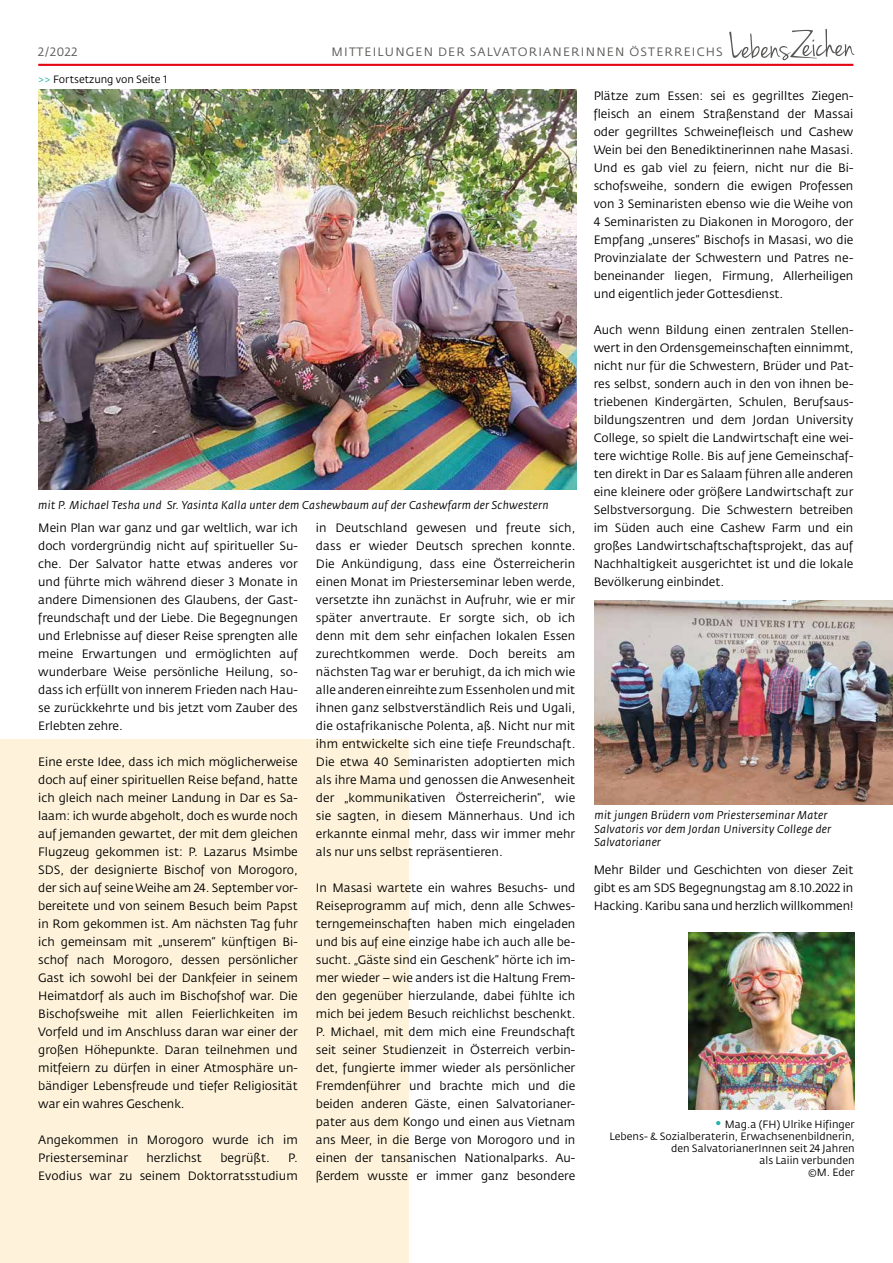
<style>
.page{position:relative;width:893px;height:1263px;background:#fff}
.page>*{position:absolute;margin:0;border:0;box-sizing:border-box;transform-origin:0 0}
.t1{font:12px/18px "Fedra Sans CEVA";color:#000;text-align:justify}
.t2{font:12px "Fedra Sans CEVA";letter-spacing:.1em;color:#575756}
.t3{font:italic 11.25px/13.5px "Fedra Sans CEVA";letter-spacing:.02em;color:#000}
.t4{font:10.5px/12px "Fedra Sans CEVA";letter-spacing:.005em;color:#000;text-align:right}
.s1{color:#28b4ac}
.s2{font-family:"Times";font-size:15px;color:#28b4ac}
</style>
<div class="page">
<hr style="left:38px;top:64px;width:815px;height:2px;background:#e30613">
<svg style="left:729px;top:29px;width:126px;height:31px"></svg>
<img style="left:38px;top:89px;width:539px;height:401px">
<img style="left:595px;top:600px;width:298px;height:204px">
<div style="left:0;top:740px;width:409px;height:523px;background:#fef3da"></div>
<img style="left:689px;top:932px;width:166px;height:178px">
<p class="t2" style="left:38px;top:44px;width:41px">2/2022</p>
<p class="t2" style="left:332px;top:44px;width:393px">MITTEILUNGEN DER SALVATORIANERINNEN ÖSTERREICHS</p>
<p class="t4" style="left:38px;top:73px;width:131px"><span class="s1">&gt;&gt;</span> Fortsetzung von Seite 1</p>
<p class="t3" style="left:38px;top:498px;width:512px">mit P. Michael Tesha und Sr. Yasinta Kalla unter dem Cashewbaum auf der Cashewfarm der Schwestern</p>
<p class="t1" style="left:38px;top:519px;width:261px">Mein Plan war ganz und gar weltlich, war ich doch vordergründig nicht auf spiritueller Su&shy;che. Der Salvator hatte etwas anderes vor und führte mich während dieser 3 Monate in andere Dimensionen des Glaubens, der Gast&shy;freundschaft und der Liebe. Die Begegnungen und Erlebnisse auf dieser Reise sprengten alle meine Erwartungen und ermöglichten auf wunderbare Weise persönliche Heilung, so&shy;dass ich erfüllt von innerem Frieden nach Hau&shy;se zurückkehrte und bis jetzt vom Zauber des Erlebten zehre.</p>
<p class="t1" style="left:38px;top:753px;width:261px">Eine erste Idee, dass ich mich möglicherweise doch auf einer spirituellen Reise befand, hatte ich gleich nach meiner Landung in Dar es Sa&shy;laam: ich wurde abgeholt, doch es wurde noch auf jemanden gewartet, der mit dem gleichen Flugzeug gekommen ist: P. Lazarus Msimbe SDS, der designierte Bischof von Morogoro, der sich auf seine Weihe am 24. September vor&shy;bereitete und von seinem Besuch beim Papst in Rom gekommen ist. Am nächsten Tag fuhr ich gemeinsam mit „unserem“ künftigen Bi&shy;schof nach Morogoro, dessen persönlicher Gast ich sowohl bei der Dankfeier in seinem Heimatdorf als auch im Bischofshof war. Die Bischofsweihe mit allen Feierlichkeiten im Vorfeld und im Anschluss daran war einer der großen Höhepunkte. Daran teilnehmen und mitfeiern zu dürfen in einer Atmosphäre un&shy;bändiger Lebensfreude und tiefer Religiosität war ein wahres Geschenk.</p>
<p class="t1" style="left:38px;top:1131px;width:261px">Angekommen in Morogoro wurde ich im<br>Priesterseminar</p>
<p class="t1" style="left:316px;top:519px;width:261px">in Deutschland gewesen und freute sich, dass er wieder Deutsch sprechen konnte.<br>Die Ankündigung, dass eine Österreicherin einen Monat im Priesterseminar leben werde, versetzte ihn zunächst in Aufruhr, wie er mir später anvertraute. Er sorgte sich, ob ich denn mit dem sehr einfachen lokalen Essen zurechtkommen werde. Doch bereits am nächsten Tag war er beruhigt, da ich mich wie alle anderen einreihte zum Essenholen und mit ihnen ganz selbstverständlich Reis und Ugali, die ostafrikanische Polenta, aß. Nicht nur mit ihm entwickelte sich eine tiefe Freundschaft.<br>Die etwa 40 Seminaristen adoptierten mich als ihre Mama und genossen die Anwesenheit der „kommunikativen Österreicherin“, wie sie sagten, in diesem Männerhaus. Und ich erkannte einmal mehr, dass wir immer mehr als nur uns selbst repräsentieren.</p>
<p class="t1" style="left:316px;top:879px;width:261px">In Masasi wartete ein wahres Besuchs- und Reiseprogramm auf mich, denn alle Schwes&shy;terngemeinschaften haben mich eingeladen und bis auf eine einzige habe ich auch alle be&shy;sucht. „Gäste sind ein Geschenk“ hörte ich im&shy;mer wieder – wie anders ist die Haltung Frem&shy;den gegenüber hierzulande, dabei fühlte ich mich bei jedem Besuch reichlichst beschenkt.<br>P. Michael, mit dem mich eine Freundschaft seit seiner Studienzeit in Österreich verbin&shy;det, fungierte immer wieder als persönlicher Fremdenführer und brachte mich und die beiden anderen Gäste, einen Salvatorianer&shy;pater aus dem Kongo und einen aus Vietnam ans Meer, in die Berge von Morogoro und in einen der tansanischen Nationalparks. Au&shy;ßerdem wusste er immer ganz besondere</p>
<p class="t1" style="left:146px;top:1149px;width:57px">herzlichst</p>
<p class="t1" style="left:220px;top:1149px;width:51px">begrüßt.</p>
<p class="t1" style="left:38px;top:1149px;width:261px;text-align:right">P.<br>Evodius war zu seinem Doktorratsstudium</p>
<p class="t1" style="left:594px;top:87px;width:261px">Plätze zum Essen: sei es gegrilltes Ziegen&shy;fleisch an einem Straßenstand der Massai oder gegrilltes Schweinefleisch und Cashew Wein bei den Benediktinerinnen nahe Masasi.<br>Und es gab viel zu feiern, nicht nur die Bi&shy;schofsweihe, sondern die ewigen Professen von 3 Seminaristen ebenso wie die Weihe von 4 Seminaristen zu Diakonen in Morogoro, der Empfang „unseres“ Bischofs in Masasi, wo die Provinzialate der Schwestern und Patres ne&shy;beneinander liegen, Firmung, Allerheiligen und eigentlich jeder Gottesdienst.</p>
<p class="t1" style="left:594px;top:321px;width:261px">Auch wenn Bildung einen zentralen Stellen&shy;wert in den Ordensgemeinschaften einnimmt, nicht nur für die Schwestern, Brüder und Pat&shy;res selbst, sondern auch in den von ihnen be&shy;triebenen Kindergärten, Schulen, Berufsaus&shy;bildungszentren und dem Jordan University College, so spielt die Landwirtschaft eine wei&shy;tere wichtige Rolle. Bis auf jene Gemeinschaf&shy;ten direkt in Dar es Salaam führen alle anderen eine kleinere oder größere Landwirtschaft zur Selbstversorgung. Die Schwestern betreiben im Süden auch eine Cashew Farm und ein großes Landwirtschaftschaftsprojekt, das auf Nachhaltigkeit ausgerichtet ist und die lokale Bevölkerung einbindet.</p>
<p class="t3" style="left:595px;top:809px;width:238px">mit jungen Brüdern vom Priesterseminar Mater<br>Salvatoris vor dem Jordan University College der<br>Salvatorianer</p>
<p class="t1" style="left:594px;top:861px;width:261px">Mehr Bilder und Geschichten von dieser Zeit gibt es am SDS Begegnungstag am 8.10.2022 in Hacking. Karibu sana und herzlich willkommen!</p>
<p class="t4" style="left:609px;top:1118px;width:247px"><span class="s2">•</span> Mag.a (FH) Ulrike Hifinger<br>Lebens- &amp; Sozialberaterin, Erwachsenenbildnerin, den SalvatorianerInnen seit 24 Jahren<br>als Laiin verbunden<br>©M. Eder</p>
</div>
